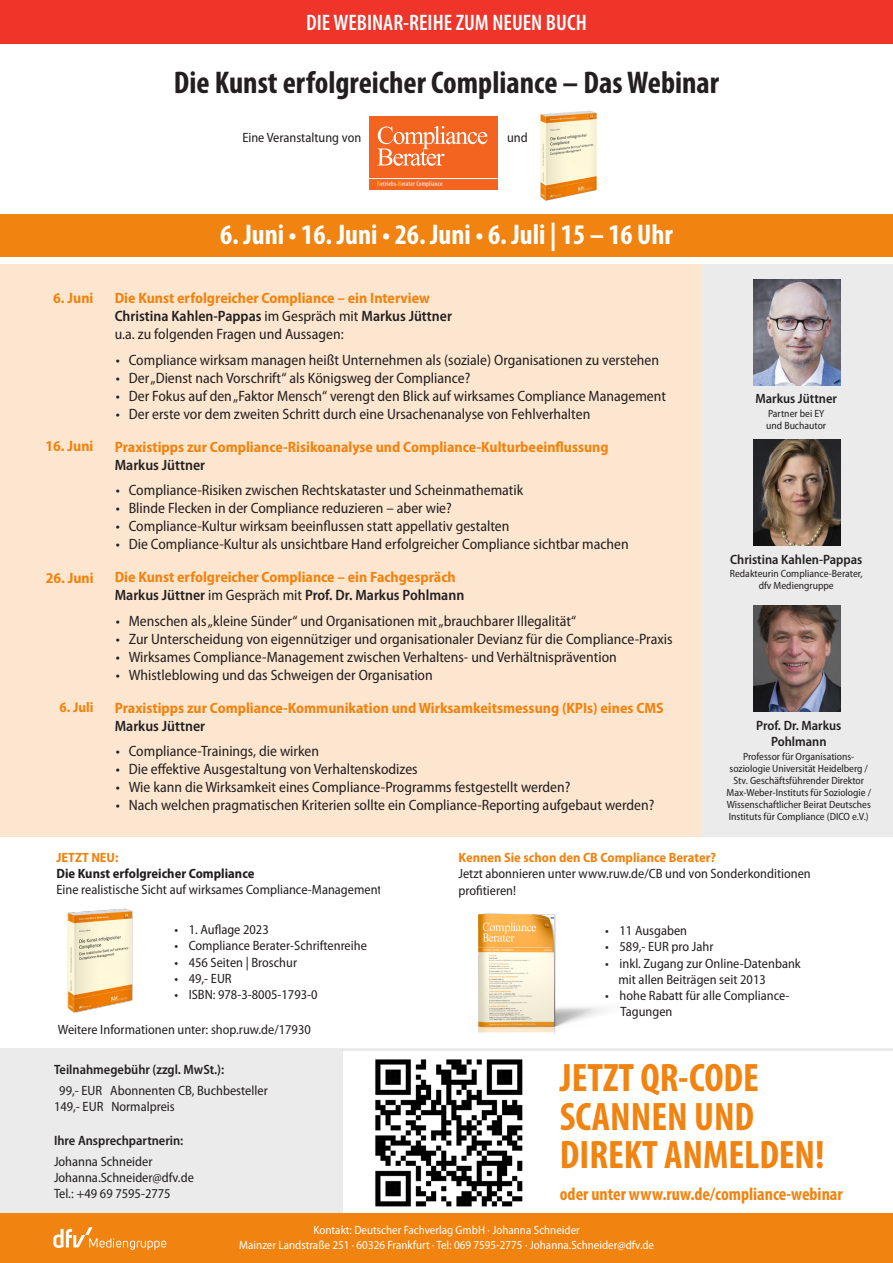
<style>
.page{position:relative;width:893px;height:1263px;background:#fff}
.page>*{position:absolute;margin:0;border:0;box-sizing:border-box;transform-origin:0 0}
.t1{font:700 condensed 39.9px/38.5px "Myriad Pro";color:#f18310}
.t2{font:700 condensed 31.5px "Myriad Pro";color:#231f20}
.t3{font:700 condensed 28.5px "Myriad Pro";color:#fff}
.t4{font:600 condensed 22.5px "Myriad Pro";color:#fff}
.t5{font:700 condensed 18px "Myriad Pro";color:#f18310}
.t6{font:semi-condensed 15px/18px "Myriad Pro";color:#231f20}
.t7{font:700 semi-condensed 15px/18px "Myriad Pro";color:#f18310}
.t8{font:700 semi-condensed 14.25px "Myriad Pro";color:#f18310}
.info_text{font:semi-condensed 13.5px/16.5px "Myriad Pro";color:#231f20}
.t9{font:600 semi-condensed 13.5px/21px "Myriad Pro";color:#231f20}
.info_text-2{font:700 semi-condensed 13.5px "Myriad Pro";color:#231f20}
.info_text-3{font:700 semi-condensed 13.5px "Myriad Pro";color:#f18310}
.t10{font:semi-condensed 12px "Myriad Pro";color:#fff}
.t11{font:semi-condensed 10.5px/12px "Myriad Pro";color:#231f20;text-align:center}
.t12{font:condensed 6.9px "Myriad Pro";letter-spacing:.025em;color:#fff}
.s1{color:#fed304}
.s2{font-weight:700;color:#f18310}
.s3{font-weight:600}
.s4{font-weight:600;color:#231f20}
.s5{font-weight:400;color:#231f20}
.s6{font-weight:400}
</style>
<div class="page">
<div style="left:702px;top:264px;width:191px;height:572px;background:#ebebec"></div>
<div style="left:0;top:214px;width:893px;height:42px;background:#f18310"></div>
<div style="left:0;top:1048px;width:342px;height:209px;background:#ebebec"></div>
<div style="left:0;top:0;width:893px;height:44px;background:#ef342a"></div>
<img style="left:478px;top:913px;width:126px;height:120px">
<div style="left:0;top:264px;width:702px;height:572px;background:#fce6cf"></div>
<div style="left:369px;top:116px;width:129px;height:73px;background:#f36421"></div>
<hr style="left:369px;top:178px;width:129px;height:1px;background:#fff">
<svg style="left:377px;top:126px;width:110px;height:40px"></svg>
<img style="left:754px;top:279px;width:87px;height:107px">
<img style="left:754px;top:439px;width:87px;height:107px">
<img style="left:754px;top:605px;width:87px;height:107px">
<img style="left:540px;top:111px;width:57px;height:90px">
<img style="left:67px;top:908px;width:66px;height:104px">
<hr style="left:342px;top:1048px;width:551px;height:3px;background:#bcbdc0">
<div style="left:0;top:1214px;width:893px;height:49px;background:#f18310"></div>
<svg style="left:53px;top:1227px;width:113px;height:23px"></svg>
<img style="left:375px;top:1059px;width:148px;height:148px">
<p class="t4" style="left:306px;top:9px;width:282px">DIE WEBINAR-REIHE ZUM NEUEN BUCH</p>
<p class="t2" style="left:174px;top:63px;width:547px">Die Kunst erfolgreicher Compliance – Das Webinar</p>
<p class="info_text" style="left:242px;top:129px;width:120px">Eine Veranstaltung von</p>
<p class="t12" style="left:377px;top:180px;width:67px"><span class="s1">B</span>etriebs-<span class="s1">B</span>erater Compliance</p>
<p class="info_text" style="left:507px;top:129px;width:22px">und</p>
<p class="t7" style="left:53px;top:289px;width:42px">6. Juni</p>
<p class="t7" style="left:45px;top:437px;width:49px">16. Juni</p>
<p class="t7" style="left:46px;top:568px;width:49px">26. Juni</p>
<p class="t8" style="left:60px;top:698px;width:36px">6. Juli</p>
<p class="t3" style="left:220px;top:217px;width:454px">6. Juni • 16. Juni • 26. Juni • 6. Juli | 15 – 16 Uhr</p>
<p class="t6" style="left:115px;top:289px;width:339px"><span class="s2">Die Kunst erfolgreicher Compliance – ein Interview<br></span><span class="s3">Christina Kahlen-Pappas</span> im Gespräch mit <span class="s3">Markus Jüttner </span>u.a. zu folgenden Fragen und Aussagen:</p>
<p class="t6" style="left:116px;top:351px;width:545px">• Compliance wirksam managen heißt Unternehmen als (soziale) Organisationen zu verstehen</p>
<p class="t6" style="left:116px;top:369px;width:356px">• Der „Dienst nach Vorschrift“ als Königsweg der Compliance?</p>
<p class="t6" style="left:116px;top:387px;width:552px">• Der Fokus auf den „Faktor Mensch“ verengt den Blick auf wirksames Compliance Management</p>
<p class="t6" style="left:116px;top:405px;width:476px">• Der erste vor dem zweiten Schritt durch eine Ursachenanalyse von Fehlverhalten</p>
<p class="t7" style="left:115px;top:437px;width:495px">Praxistipps zur Compliance-Risikoanalyse und Compliance-Kulturbeeinflussung<br><span class="s4">Markus Jüttner</span></p>
<p class="t6" style="left:116px;top:481px;width:409px">• Compliance-Risiken zwischen Rechtskataster und Scheinmathematik</p>
<p class="t6" style="left:116px;top:499px;width:337px">• Blinde Flecken in der Compliance reduzieren – aber wie?</p>
<p class="t6" style="left:116px;top:517px;width:395px">• Compliance-Kultur wirksam beeinflussen statt appellativ gestalten</p>
<p class="t6" style="left:116px;top:535px;width:514px">• Die Compliance-Kultur als unsichtbare Hand erfolgreicher Compliance sichtbar machen</p>
<p class="t7" style="left:115px;top:568px;width:351px">Die Kunst erfolgreicher Compliance – ein Fachgespräch<br><span class="s4">Markus Jüttner</span> <span class="s5">im Gespräch mit</span> <span class="s4">Prof. Dr. Markus Pohlmann</span></p>
<p class="t6" style="left:116px;top:612px;width:462px">• Menschen als „kleine Sünder“ und Organisationen mit „brauchbarer Illegalität“</p>
<p class="t6" style="left:116px;top:630px;width:558px">• Zur Unterscheidung von eigennütziger und organisationaler Devianz für die Compliance-Praxis</p>
<p class="t6" style="left:116px;top:648px;width:502px">• Wirksames Compliance-Management zwischen Verhaltens- und Verhältnisprävention</p>
<p class="t6" style="left:116px;top:666px;width:318px">• Whistleblowing und das Schweigen der Organisation</p>
<p class="t7" style="left:115px;top:698px;width:550px">Praxistipps zur Compliance-Kommunikation und Wirksamkeitsmessung (KPIs) eines CMS<br><span class="s4">Markus Jüttner</span></p>
<p class="t6" style="left:116px;top:742px;width:205px">• Compliance-Trainings, die wirken</p>
<p class="t6" style="left:116px;top:760px;width:303px">• Die effektive Ausgestaltung von Verhaltenskodizes</p>
<p class="t6" style="left:116px;top:778px;width:456px">• Wie kann die Wirksamkeit eines Compliance-Programms festgestellt werden?</p>
<p class="t6" style="left:116px;top:796px;width:540px">• Nach welchen pragmatischen Kriterien sollte ein Compliance-Reporting aufgebaut werden?</p>
<p class="t9" style="left:755px;top:388px;width:83px">Markus Jüttner</p>
<p class="t11" style="left:766px;top:408px;width:61px;text-align:left">Partner bei EY und Buchautor</p>
<p class="t9" style="left:730px;top:549px;width:134px">Christina Kahlen-Pappas</p>
<p class="t11" style="left:730px;top:568px;width:134px">Redakteurin Compliance-Berater, dfv Mediengruppe</p>
<p class="t9" style="left:756px;top:717px;width:87px;line-height:16.2px;text-align:center">Prof. Dr. Markus<br>Pohlmann</p>
<p class="t11" style="left:726px;top:751px;width:146px">Professor für Organisations&shy;soziologie Universität Heidelberg / Stv. Geschäftsführender Direktor Max-Weber-Instituts für Soziologie / Wissenschaftlicher Beirat Deutsches</p>
<p class="t11" style="left:729px;top:811px;width:142px">Instituts für Compliance (DICO e.V.)</p>
<p class="info_text-3" style="left:56px;top:849px;width:63px">JETZT NEU:</p>
<p class="info_text-2" style="left:56px;top:865px;width:199px">Die Kunst erfolgreicher Compliance</p>
<p class="info_text" style="left:56px;top:882px;width:327px">Eine realistische Sicht auf wirksames Compliance-Management</p>
<p class="info_text" style="left:174px;top:922px;width:96px">• 1. Auflage 2023</p>
<p class="info_text" style="left:174px;top:938px;width:194px">• Compliance Berater-Schriftenreihe</p>
<p class="info_text" style="left:174px;top:954px;width:124px">• 456 Seiten | Broschur</p>
<p class="info_text" style="left:174px;top:970px;width:59px">• 49,- EUR</p>
<p class="info_text" style="left:174px;top:986px;width:145px">• ISBN: 978-3-8005-1793-0</p>
<p class="info_text" style="left:58px;top:1021px;width:254px">Weitere Informationen unter: shop.ruw.de/17930</p>
<p class="info_text" style="left:59px;top:1059px;width:210px;line-height:21px;text-indent:-5px"><span class="s3">Teilnahmegebühr (zzgl. MwSt.):<br></span>99,- EUR Abonnenten CB, Buchbesteller</p>
<p class="info_text" style="left:54px;top:1098px;width:122px">149,- EUR Normalpreis</p>
<p class="t9" style="left:54px;top:1129px;width:131px">Ihre Ansprechpartnerin:<br><span class="s6">Johanna Schneider</span></p>
<p class="info_text" style="left:54px;top:1169px;width:141px">Johanna.Schneider@dfv.de</p>
<p class="info_text" style="left:54px;top:1186px;width:118px">Tel.: +49 69 7595-2775</p>
<p class="info_text" style="left:458px;top:849px;width:354px"><span class="s2">Kennen Sie schon den CB Compliance Berater?<br></span>Jetzt abonnieren unter www.ruw.de/CB und von Sonderkonditionen profitieren!</p>
<p class="info_text" style="left:605px;top:923px;width:83px">• 11 Ausgaben</p>
<p class="info_text" style="left:605px;top:939px;width:110px">• 589,- EUR pro Jahr</p>
<p class="info_text" style="left:618px;top:955px;width:184px;text-indent:-13px">• inkl. Zugang zur Online-Datenbank mit allen Beiträgen seit 2013</p>
<p class="info_text" style="left:605px;top:987px;width:186px">• hohe Rabatt für alle Compliance-</p>
<p class="info_text" style="left:621px;top:1004px;width:53px">Tagungen</p>
<p class="t1" style="left:560px;top:1058px;width:266px">JETZT QR-CODE<br>SCANNEN UND<br>DIREKT ANMELDEN!</p>
<p class="t5" style="left:560px;top:1182px;width:284px">oder unter www.ruw.de/compliance-webinar</p>
<p class="t10" style="left:314px;top:1223px;width:268px">Kontakt: Deutscher Fachverlag GmbH · Johanna Schneider</p>
<p class="t10" style="left:239px;top:1238px;width:416px">Mainzer Landstraße 251 · 60326 Frankfurt · Tel: 069 7595-2775 · Johanna.Schneider@dfv.de</p>
</div>
